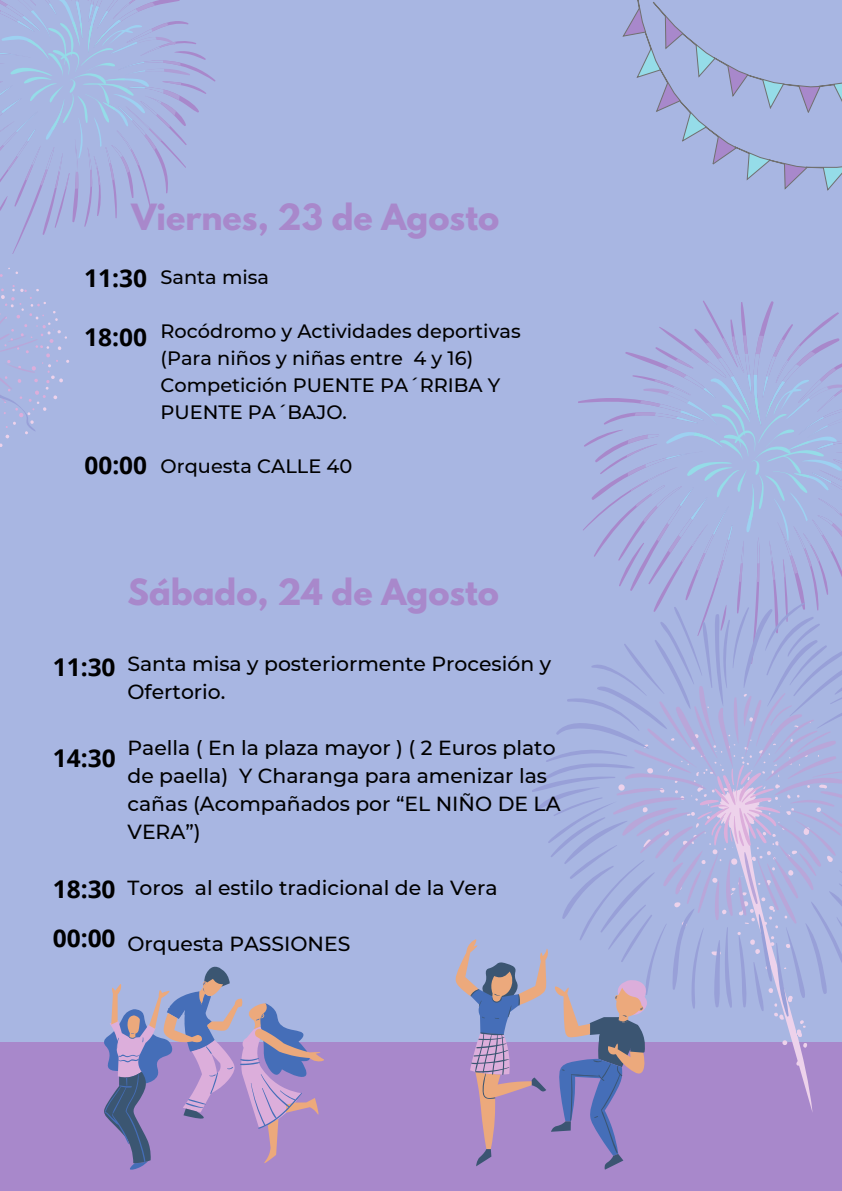
<style>
.page{position:relative;width:842px;height:1191px;background:#fff}
.page>*{position:absolute;margin:0;border:0;box-sizing:border-box;transform-origin:0 0}
.t1{font:700 32px "League Spartan";color:#a888cb}
.t2{font:700 24.5px "Open Sans";color:#000}
.t3{font:700 24.4px "Open Sans";color:#000}
.t4{font:500 20.4px/28px "Montserrat";color:#000}
.t5{font:500 19.3px/27px "Montserrat";color:#000}
</style>
<div class="page">
<div style="left:0;top:0;width:842px;height:1190px;background:#a8b6e2"></div>
<svg style="left:598px;top:306px;width:241px;height:252px"></svg>
<svg style="left:621px;top:329px;width:219px;height:229px"></svg>
<svg style="left:644px;top:346px;width:198px;height:212px"></svg>
<svg style="left:675px;top:383px;width:159px;height:152px"></svg>
<svg style="left:0;top:56px;width:216px;height:175px"></svg>
<svg style="left:0;top:22px;width:201px;height:187px"></svg>
<svg style="left:0;top:0;width:185px;height:187px"></svg>
<div style="left:0;top:1042px;width:842px;height:148px;background:#a888cb"></div>
<svg style="left:532px;top:558px;width:310px;height:499px"></svg>
<svg style="left:688px;top:759px;width:98px;height:96px"></svg>
<svg style="left:0;top:231px;width:70px;height:216px"></svg>
<svg style="left:622px;top:0;width:220px;height:191px"></svg>
<svg style="left:455px;top:938px;width:192px;height:231px"></svg>
<svg style="left:104px;top:966px;width:220px;height:203px"></svg>
<p class="t1" style="left:132px;top:201px;width:369px">Viernes, 23 de Agosto</p>
<h2 class="t5" style="left:161px;top:263px;width:110px">Santa misa</h2>
<p class="t5" style="left:161px;top:317px;width:362px">Rocódromo y Actividades deportivas</p>
<p class="t5" style="left:161px;top:344px;width:314px">(Para niños y niñas entre 4 y 16)</p>
<h1 class="t5" style="left:161px;top:371px;width:341px">Competición PUENTE PA´RRIBA Y<br>PUENTE PA´BAJO.</h1>
<p class="t5" style="left:161px;top:452px;width:193px">Orquesta CALLE 40</p>
<h2 class="t2" style="left:84px;top:261px;width:64px">11:30</h2>
<p class="t2" style="left:84px;top:319px;width:64px">18:00</p>
<h2 class="t3" style="left:85px;top:447px;width:64px">00:00</h2>
<p class="t1" style="left:128px;top:576px;width:373px">Sábado, 24 de Agosto</p>
<p class="t2" style="left:53px;top:650px;width:64px">11:30</p>
<p class="t4" style="left:128px;top:649px;width:425px">Santa misa y posteriormente Procesión y<br>Ofertorio.</p>
<p class="t2" style="left:53px;top:740px;width:64px">14:30</p>
<h1 class="t2" style="left:53px;top:871px;width:64px">18:30</h1>
<h2 class="t2" style="left:53px;top:920px;width:64px">00:00</h2>
<p class="t4" style="left:128px;top:733px;width:435px">Paella ( En la plaza mayor ) ( 2 Euros plato de paella) Y Charanga para amenizar las cañas (Acompañados por “EL NIÑO DE LA<br>VERA”)</p>
<p class="t4" style="left:128px;top:873px;width:372px">Toros al estilo tradicional de la Vera</p>
<p class="t4" style="left:128px;top:929px;width:224px">Orquesta PASSIONES</p>
</div>
